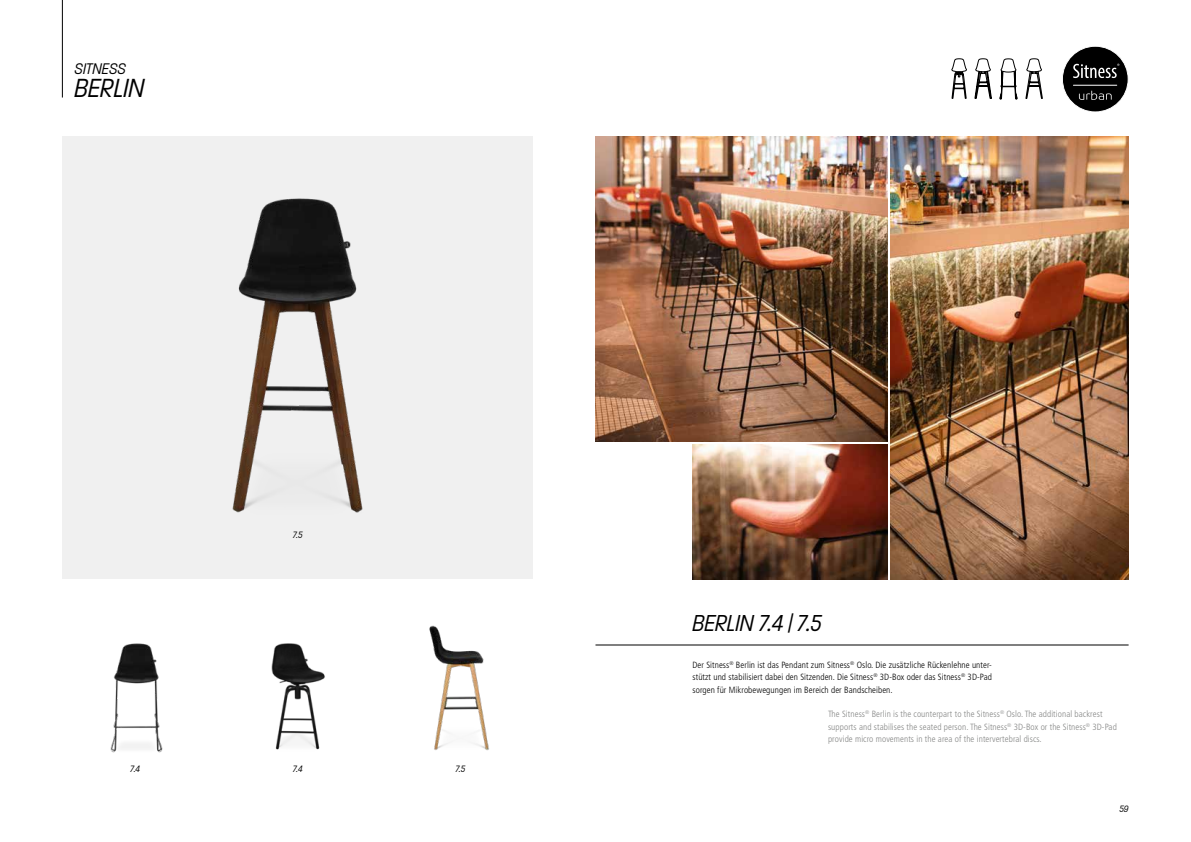
<style>
.page{position:relative;width:1191px;height:842px;background:#fff}
.page>*{position:absolute;margin:0;border:0;box-sizing:border-box;transform-origin:0 0}
.t1{font:italic 300 28.4px "Paralucent Condensed";color:#000}
.t2{font:italic 300 25px "Paralucent Condensed";color:#000}
.t3{font:italic 300 16.7px "Paralucent Condensed";color:#000}
.t4{font:italic 300 10px "Paralucent Condensed";color:#000}
.t5{font:300 condensed 9px/12.5px "Frutiger LT";letter-spacing:.01em;color:#000;text-align:justify}
.t6{font:300 condensed 9px/12.5px "Frutiger LT";letter-spacing:.01em;color:#868786}
</style>
<div class="page">
<div style="left:62px;top:136px;width:471px;height:443px;background:#f0f0f0"></div>
<img style="left:692px;top:444px;width:195px;height:135px">
<img style="left:890px;top:136px;width:238px;height:443px">
<img style="left:595px;top:136px;width:292px;height:305px">
<img style="left:429px;top:625px;width:60px;height:126px">
<img style="left:271px;top:643px;width:54px;height:107px">
<img style="left:110px;top:643px;width:53px;height:110px">
<hr style="left:62px;top:0;width:1px;height:98px;background:#000">
<hr style="left:595px;top:645px;width:533px;height:1px;background:#000">
<svg style="left:951px;top:59px;width:66px;height:40px"></svg>
<img style="left:232px;top:198px;width:131px;height:315px">
<svg style="left:1025px;top:59px;width:18px;height:40px"></svg>
<svg style="left:1062px;top:46px;width:66px;height:66px"></svg>
<h3 class="t3" style="left:75px;top:59px;width:53px">SITNESS</h3>
<h1 class="t1" style="left:75px;top:72px;width:71px">BERLIN</h1>
<p class="t4" style="left:293px;top:529px;width:11px">7.5</p>
<p class="t4" style="left:130px;top:763px;width:11px">7.4</p>
<p class="t4" style="left:293px;top:763px;width:11px">7.4</p>
<p class="t4" style="left:455px;top:763px;width:11px">7.5</p>
<h2 class="t2" style="left:692px;top:609px;width:131px">BERLIN 7.4 | 7.5</h2>
<p class="t5" style="left:692px;top:658px;width:301px">Der Sitness<sup>®</sup> Berlin ist das Pendant zum Sitness<sup>®</sup> Oslo. Die zusätzliche Rückenlehne unter&shy;stützt und stabilisiert dabei den Sitzenden. Die Sitness<sup>®</sup> 3D-Box oder das Sitness<sup>®</sup> 3D-Pad sorgen für Mikrobewegungen im Bereich der Bandscheiben.</p>
<p class="t6" style="left:828px;top:708px;width:290px">The Sitness<sup>®</sup> Berlin is the counterpart to the Sitness<sup>®</sup> Oslo. The additional backrest supports and stabilises the seated person. The Sitness<sup>®</sup> 3D-Box or the Sitness<sup>®</sup> 3D-Pad provide micro movements in the area of the intervertebral discs.</p>
<p class="t4" style="left:1119px;top:803px;width:11px">59</p>
</div>
